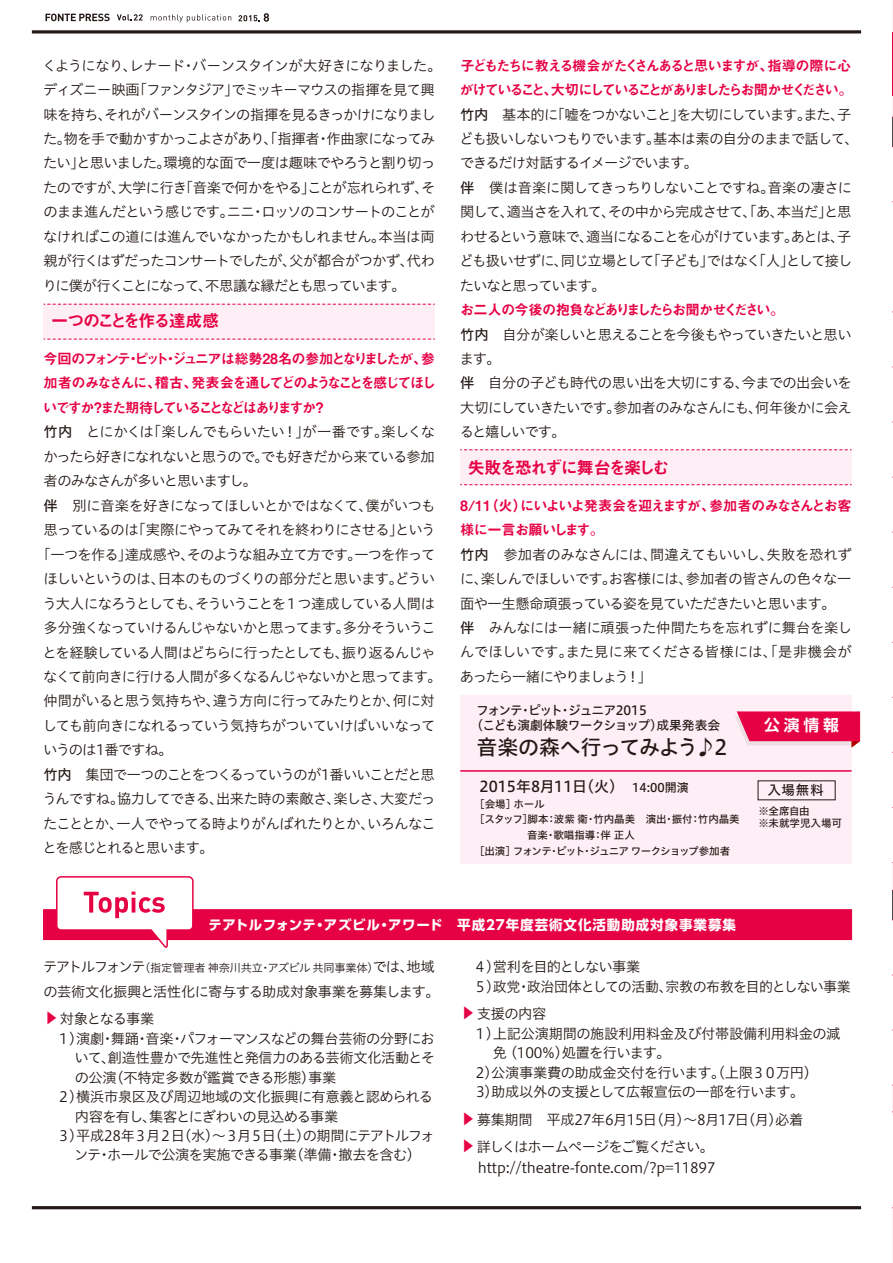
<style>
.page{position:relative;width:893px;height:1263px;background:#fff}
.page>*{position:absolute;margin:0;border:0;box-sizing:border-box;transform-origin:0 0}
.t1{font:21px "Hiragino UD Sans Std N W5";letter-spacing:-.035em;color:#221815}
.t2{font:17.1px "Midashi Go Pr 5 MB31";letter-spacing:-.115em;color:#e60044}
.t3{font:700 15.75px "UD Shin Go Pro De";color:#fff}
.t4{font:15px "Hiragino UD Sans Std N W5";color:#221815}
.t5{font:14.25px/24.5px "Hiragino UD Sans Std N W3";letter-spacing:-.05em;color:#221815}
.t6{font:14.25px/24.5px "Hiragino UD Sans Std N W3";letter-spacing:-.03em;color:#221815}
.t7{font:14.25px/24.5px "Midashi Go Pr 5 MB31";letter-spacing:-.13em;color:#e60044;text-align:justify}
.t8{font:14.25px/21px "Hiragino UD Sans Std N W3";letter-spacing:-.02em;color:#221815;text-align:right}
.t9{font:14.25px "Hiragino UD Sans Std N W3";letter-spacing:-.075em;color:#221815}
.t10{font:14.25px "Hiragino UD Sans Std N W3";letter-spacing:-.08em;color:#221815}
.t11{font:14.25px/24.5px "Midashi Go Pr 5 MB31";letter-spacing:-.095em;color:#e60044}
.t12{font:14.25px "Hiragino UD Sans Std N W3";letter-spacing:-.1em;color:#221815}
.t13{font:14.25px "Hiragino UD Sans Std N W3";letter-spacing:-.09em;color:#221815}
.t14{font:14.25px "UD Shin Go Pro";color:#e60044}
.t15{font:700 13.5px "UD Shin Go Pro";letter-spacing:.07em;color:#fff}
.t16{font:13.5px "Hiragino UD Sans Std N W5";color:#221815}
.t17{font:12.75px/15px "Hiragino UD Sans Std N W5";letter-spacing:-.055em;color:#221815}
.t18{font:11.25px "Hiragino UD Sans Std N W3";letter-spacing:-.02em;color:#221815}
.t19{font:10.5px/15.8px "Hiragino UD Sans Std N W5";letter-spacing:-.005em;color:#221815}
.s1{font-family:"Hiragino UD Sans Std N W5"}
.s2{font-size:12px}
.s3{font-size:14.25px}
</style>
<div class="page">
<hr style="left:32px;top:1206px;width:829px;height:3px;background:#221815">
<hr style="left:32px;top:30px;width:829px;height:3px;background:#221815">
<svg style="left:46px;top:14px;width:64px;height:7px"></svg>
<svg style="left:151px;top:14px;width:80px;height:8px"></svg>
<svg style="left:238px;top:13px;width:31px;height:9px"></svg>
<svg style="left:117px;top:14px;width:26px;height:7px"></svg>
<div style="left:44px;top:304px;width:391px;height:35px;background:#fdeff5"></div>
<div style="left:460px;top:450px;width:391px;height:35px;background:#fdeff5"></div>
<div style="left:43px;top:909px;width:809px;height:31px;background:#e60044;border:1px solid #e60044"></div>
<div style="left:460px;top:695px;width:391px;height:168px;background:#fdeff5"></div>
<hr style="left:460px;top:770px;width:391px;height:2px;background:#e60044">
<svg style="left:735px;top:711px;width:125px;height:37px"></svg>
<svg style="left:55px;top:876px;width:139px;height:72px"></svg>
<svg style="left:44px;top:304px;width:391px;height:1px"></svg>
<svg style="left:44px;top:339px;width:391px;height:1px"></svg>
<svg style="left:460px;top:449px;width:391px;height:1px"></svg>
<svg style="left:460px;top:484px;width:391px;height:1px"></svg>
<p class="t5" style="left:42px;top:52px;width:401px">くようになり、レナード・バーンスタインが大好きになりました。ディズニー映画「ファンタジア」でミッキーマウスの指揮を見て興味を持ち、それがバーンスタインの指揮を見るきっかけになりました。物を手で動かすかっこよさがあり、「指揮者・作曲家になってみたい」と思いました。環境的な面で一度は趣味でやろうと割り切ったのですが、大学に行き「音楽で何かをやる」ことが忘れられず、そのまま進んだという感じです。ニニ・ロッソのコンサートのことがなければこの道には進んでいなかったかもしれません。本当は両親が行くはずだったコンサートでしたが、父が都合がつかず、代わりに僕が行くことになって、不思議な縁だとも思っています。</p>
<p class="t2" style="left:51px;top:307px;width:170px">一つのことを作る達成感</p>
<p class="t7" style="left:43px;top:345px;width:395px">今回のフォンテ・ピット・ジュニアは総勢28名の参加となりましたが、参加者のみなさんに、稽古、発表会を通してどのようなことを感じてほしいですか？また期待していることなどはありますか？</p>
<p class="t5" style="left:44px;top:419px;width:393px"><span class="s1">竹内</span>　とにかくは「楽しんでもらいたい！」が一番です。楽しくな</p>
<p class="t9" style="left:43px;top:446px;width:393px">かったら好きになれないと思うので。でも好きだから来ている参加</p>
<p class="t5" style="left:44px;top:468px;width:215px">者のみなさんが多いと思いますし。</p>
<p class="t5" style="left:44px;top:492px;width:393px"><span class="s1">伴</span>　別に音楽を好きになってほしいとかではなくて、僕がいつも</p>
<p class="t5" style="left:44px;top:517px;width:394px">思っているのは「実際にやってみてそれを終わりにさせる」という</p>
<p class="t5" style="left:36px;top:541px;width:400px">「一つを作る」達成感や、そのような組み立て方です。一つを作って</p>
<p class="t5" style="left:43px;top:566px;width:393px">ほしいというのは、日本のものづくりの部分だと思います。どうい</p>
<p class="t10" style="left:43px;top:592px;width:394px">う大人になろうとしても、そういうことを１つ達成している人間は</p>
<p class="t10" style="left:44px;top:617px;width:394px">多分強くなっていけるんじゃないかと思ってます。多分そういうこ</p>
<p class="t9" style="left:43px;top:641px;width:394px">とを経験している人間はどちらに行ったとしても、振り返るんじゃ</p>
<p class="t9" style="left:43px;top:666px;width:400px">なくて前向きに行ける人間が多くなるんじゃないかと思ってます。</p>
<p class="t5" style="left:44px;top:688px;width:393px">仲間がいると思う気持ちや、違う方向に行ってみたりとか、何に対</p>
<p class="t5" style="left:43px;top:712px;width:394px">しても前向きになれるっていう気持ちがついていけばいいなって</p>
<p class="t5" style="left:43px;top:737px;width:131px">いうのは1番ですね。</p>
<p class="t13" style="left:44px;top:764px;width:393px"><span class="s1">竹内</span>　集団で一つのことをつくるっていうのが1番いいことだと思</p>
<p class="t5" style="left:43px;top:786px;width:394px">うんですね。協力してできる、出来た時の素敵さ、楽しさ、大変だっ</p>
<p class="t5" style="left:43px;top:810px;width:394px">たこととか、一人でやってる時よりがんばれたりとか、いろんなこ</p>
<p class="t10" style="left:43px;top:837px;width:173px">とを感じとれると思います。</p>
<p class="t7" style="left:460px;top:52px;width:395px">子どもたちに教える機会がたくさんあると思いますが、指導の際に心がけていること、大切にしていることがありましたらお聞かせください。</p>
<p class="t5" style="left:459px;top:101px;width:401px"><span class="s1">竹内</span>　基本的に「嘘をつかないこと」を大切にしています。また、子ども扱いしないつもりでいます。基本は素の自分のままで話して、できるだけ対話するイメージでいます。<br><span class="s1">伴</span>　僕は音楽に関してきっちりしないことですね。音楽の凄さに関して、適当さを入れて、その中から完成させて、「あ、本当だ」と思わせるという意味で、適当になることを心がけています。あとは、子ども扱いせずに、同じ立場として「子ども」ではなく「人」として接したいなと思っています。</p>
<p class="t7" style="left:460px;top:297px;width:326px">お二人の今後の抱負などありましたらお聞かせください。</p>
<p class="t5" style="left:460px;top:321px;width:394px"><span class="s1">竹内</span>　自分が楽しいと思えることを今後もやっていきたいと思います。<br><span class="s1">伴</span>　自分の子ども時代の思い出を大切にする、今までの出会いを大切にしていきたいです。参加者のみなさんにも、何年後かに会えると嬉しいです。</p>
<p class="t2" style="left:468px;top:454px;width:203px">失敗を恐れずに舞台を楽しむ</p>
<p class="t11" style="left:460px;top:492px;width:393px">8/11（火）にいよいよ発表会を迎えますが、参加者のみなさんとお客様に一言お願いします。</p>
<p class="t6" style="left:460px;top:541px;width:394px"><span class="s1">竹内</span>　参加者のみなさんには、間違えてもいいし、失敗を恐れずに、楽しんでほしいです。お客様には、参加者の皆さんの色々な一面や一生懸命頑張っている姿を見ていただきたいと思います。<span class="s1">伴</span>　みんなには一緒に頑張った仲間たちを忘れずに舞台を楽しんでほしいです。また見に来てくださる皆様には、「是非機会があったら一緒にやりましょう！」</p>
<p class="t17" style="left:470px;top:702px;width:251px;text-indent:6px">フォンテ・ピット・ジュニア2015<br>（こども演劇体験ワークショップ）成果発表会</p>
<h1 class="t1" style="left:477px;top:731px;width:252px">音楽の森へ行ってみよう♪2</h1>
<p class="t4" style="left:480px;top:775px;width:211px">2015年8月11日（火） <span class="s2">14:00開演</span></p>
<p class="t19" style="left:480px;top:795px;width:262px">[会場] ホール<br>[スタッフ]脚本：波紫 衛・竹内晶美　演出・振付：竹内晶美　　　　 音楽・歌唱指導：伴 正人<br>[出演] フォンテ・ピット・ジュニア ワークショップ参加者</p>
<p class="t3" style="left:764px;top:712px;width:76px">公演情報</p>
<p class="t16" style="left:767px;top:780px;width:58px">入場無料</p>
<p class="t19" style="left:758px;top:804px;width:85px;line-height:12px">※全席自由<br>※未就学児入場可</p>
<p class="t15" style="left:208px;top:913px;width:529px">テアトルフォンテ・アズビル・アワード　平成27年度芸術文化活動助成対象事業募集</p>
<p class="t18" style="left:43px;top:959px;width:393px"><span class="s3">テアトルフォンテ</span>（指定管理者 神奈川共立・アズビル 共同事業体）<span class="s3">では、地域</span></p>
<p class="t8" style="left:43px;top:980px;width:398px">の芸術文化振興と活性化に寄与する助成対象事業を募集します。</p>
<p class="t14" style="left:40px;top:1025px;width:16px;rotate:-90deg">▼</p>
<p class="t9" style="left:60px;top:1008px;width:96px">対象となる事業</p>
<p class="t5" style="left:56px;top:1025px;width:380px">１）演劇・舞踊・音楽・パフォーマンスなどの舞台芸術の分野にお</p>
<p class="t5" style="left:44px;top:1044px;width:393px">　　 いて、創造性豊かで先進性と発信力のある芸術文化活動とそ</p>
<p class="t8" style="left:75px;top:1066px;width:263px">の公演（不特定多数が鑑賞できる形態）事業</p>
<p class="t6" style="left:56px;top:1083px;width:378px">２）横浜市泉区及び周辺地域の文化振興に有意義と認められる</p>
<p class="t5" style="left:75px;top:1103px;width:265px">内容を有し、集客とにぎわいの見込める事業</p>
<p class="t12" style="left:44px;top:1125px;width:392px">　３）平成28年３月２日（水）～３月５日（土）の期間にテアトルフォ</p>
<p class="t5" style="left:44px;top:1142px;width:379px">　 　ンテ・ホールで公演を実施できる事業（準備・撤去を含む）</p>
<p class="t5" style="left:473px;top:956px;width:379px;line-height:19.5px">４）営利を目的としない事業<br>５）政党・政治団体としての活動、宗教の布教を目的としない事業</p>
<p class="t14" style="left:456px;top:1020px;width:16px;rotate:-90deg">▼</p>
<p class="t5" style="left:477px;top:1001px;width:71px">支援の内容</p>
<p class="t8" style="left:473px;top:1022px;width:369px">１）上記公演期間の施設利用料金及び付帯設備利用料金の減</p>
<p class="t5" style="left:460px;top:1040px;width:212px">　　 免 （100％）処置を行います。</p>
<p class="t6" style="left:476px;top:1059px;width:344px">2）公演事業費の助成金交付を行います。（上限３０万円）</p>
<p class="t5" style="left:476px;top:1079px;width:330px">3）助成以外の支援として広報宣伝の一部を行います。</p>
<p class="t14" style="left:456px;top:1126px;width:16px;rotate:-90deg">▼</p>
<p class="t8" style="left:477px;top:1108px;width:328px">募集期間　平成27年6月15日（月）～8月17日（月）必着</p>
<p class="t14" style="left:456px;top:1153px;width:16px;rotate:-90deg">▼</p>
<p class="t8" style="left:460px;top:1135px;width:257px">詳しくはホームページをご覧ください。<br>　 http://theatre-fonte.com/?p=11897</p>
</div>
